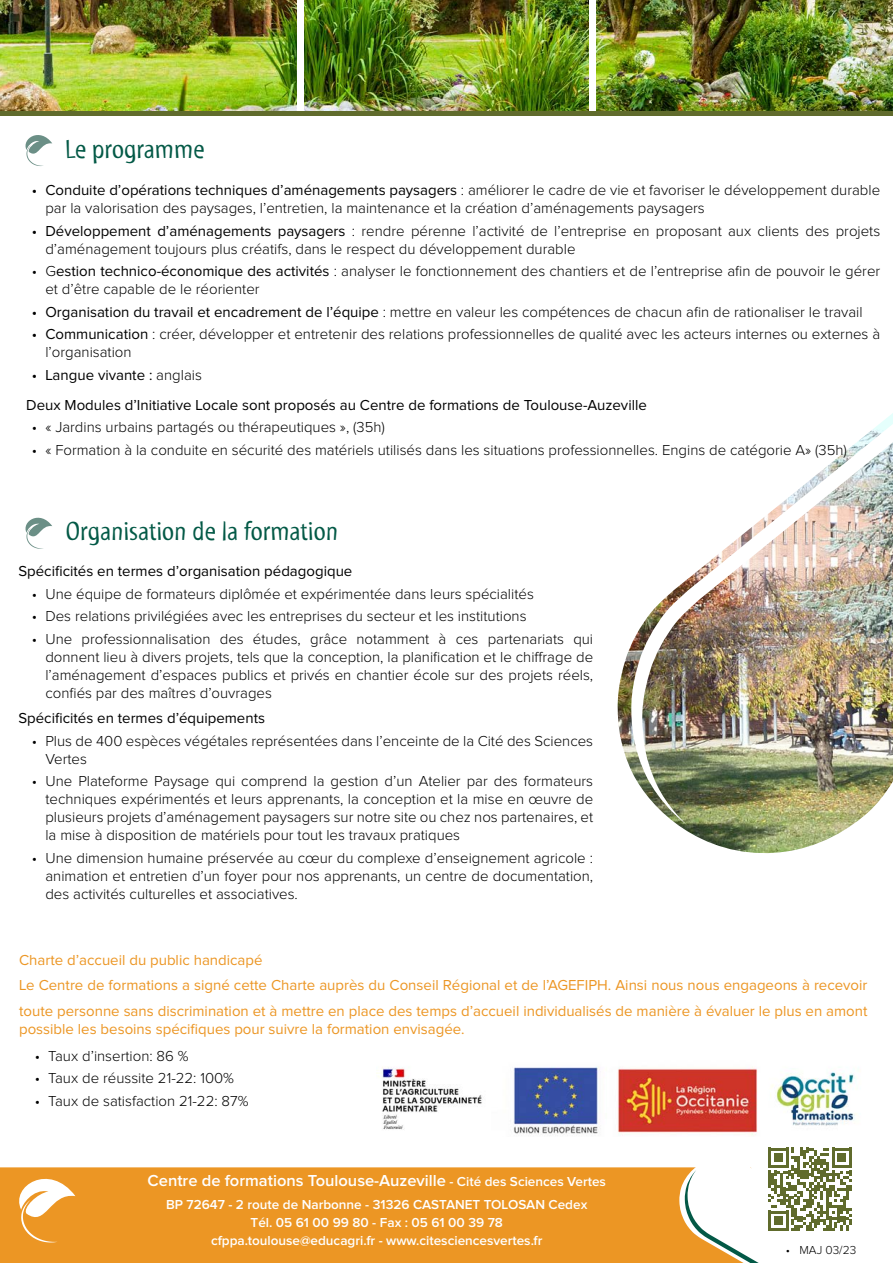
<style>
.page{position:relative;width:893px;height:1263px;background:#fff}
.page>*{position:absolute;margin:0;border:0;box-sizing:border-box;transform-origin:0 0}
.t1{font:27px "Myriad Std Tilt";color:#035946;scale:1.1 1}
.t2{font:600 16.5px "Proxima Nova";color:#fff}
.t3{font:300 15px/18px "Proxima Nova";color:#000}
.t4{font:15px/25.5px "Proxima Nova";color:#ec9624}
.t5{font:15px/30px "Proxima Nova";color:#000}
.t6{font:600 13.5px/18px "Proxima Nova";color:#fff;text-align:center}
.t7{font:300 12px "Proxima Nova";color:#000}
.s1{font-weight:400}
.s2{font-weight:300}
.s3{font-size:13.5px}
</style>
<div class="page">
<img style="left:617px;top:650px;width:235px;height:204px">
<img style="left:629px;top:413px;width:264px;height:412px">
<div style="left:0;top:1167px;width:679px;height:96px;background:#ec9624"></div>
<svg style="left:679px;top:1147px;width:173px;height:116px"></svg>
<svg style="left:10px;top:1167px;width:65px;height:75px"></svg>
<svg style="left:25px;top:135px;width:27px;height:31px"></svg>
<svg style="left:25px;top:517px;width:27px;height:32px"></svg>
<img style="left:0;top:0;width:893px;height:111px">
<div style="left:589px;top:0;width:6px;height:113px;background:#fff"></div>
<div style="left:298px;top:0;width:6px;height:111px;background:#fff"></div>
<div style="left:0;top:111px;width:893px;height:5px;background:#606b2c"></div>
<img style="left:377px;top:1066px;width:479px;height:70px">
<h1 class="t1" style="left:65px;top:135px;width:128px">Le programme</h1>
<p class="t3" style="left:45px;top:182px;width:836px;text-indent:-14px"><span class="s1">• Conduite d’opérations techniques d’aménagements paysagers</span> : améliorer le cadre de vie et favoriser le développement durable par la valorisation des paysages, l’entretien, la maintenance et la création d’aménagements paysagers</p>
<p class="t3" style="left:45px;top:223px;width:836px;text-indent:-14px"><span class="s1">• Développement d’aménagements paysagers</span> : rendre pérenne l’activité de l’entreprise en proposant aux clients des projets d’aménagement toujours plus créatifs, dans le respect du développement durable</p>
<p class="t3" style="left:45px;top:263px;width:836px;text-indent:-14px">• G<span class="s1">estion technico-économique des activités</span> : analyser le fonctionnement des chantiers et de l’entreprise afin de pouvoir le gérer et d’être capable de le réorienter</p>
<p class="t3" style="left:32px;top:304px;width:832px"><span class="s1">• Organisation du travail et encadrement de l’équipe</span> : mettre en valeur les compétences de chacun afin de rationaliser le travail</p>
<p class="t3" style="left:45px;top:326px;width:836px;text-indent:-14px"><span class="s1">• Communication</span> : créer, développer et entretenir des relations professionnelles de qualité avec les acteurs internes ou externes à l’organisation</p>
<p class="t5" style="left:26px;top:361px;width:622px;text-indent:6px">• Langue vivante : <span class="s2">anglais<br></span>Deux Modules d’Initiative Locale sont proposés au Centre de formations de Toulouse-Auzeville</p>
<p class="t3" style="left:32px;top:419px;width:355px">• « Jardins urbains partagés ou thérapeutiques », (35h)</p>
<p class="t3" style="left:32px;top:442px;width:816px">• « Formation à la conduite en sécurité des matériels utilisés dans les situations professionnelles. Engins de catégorie A» (35h)</p>
<h1 class="t1" style="left:66px;top:516px;width:249px">Organisation de la formation</h1>
<p class="t5" style="left:18px;top:557px;width:335px">Spécificités en termes d’organisation pédagogique</p>
<p class="t3" style="left:32px;top:585px;width:503px">• Une équipe de formateurs diplômée et expérimentée dans leurs spécialités</p>
<p class="t3" style="left:32px;top:608px;width:496px">• Des relations privilégiées avec les entreprises du secteur et les institutions</p>
<p class="t3" style="left:45px;top:630px;width:549px;text-align:justify;text-indent:-13px">• Une professionnalisation des études, grâce notamment à ces partenariats qui donnent lieu à divers projets, tels que la conception, la planification et le chiffrage de l’aménagement d’espaces publics et privés en chantier école sur des projets réels, confiés par des maîtres d’ouvrages</p>
<p class="t5" style="left:18px;top:704px;width:248px">Spécificités en termes d’équipements</p>
<p class="t3" style="left:45px;top:732px;width:549px;text-indent:-14px">• Plus de 400 espèces végétales représentées dans l’enceinte de la Cité des Sciences<br>Vertes</p>
<p class="t3" style="left:45px;top:773px;width:549px;text-align:justify;text-indent:-14px">• Une Plateforme Paysage qui comprend la gestion d’un Atelier par des formateurs techniques expérimentés et leurs apprenants, la conception et la mise en œuvre de plusieurs projets d’aménagement paysagers sur notre site ou chez nos partenaires, et la mise à disposition de matériels pour tout les travaux pratiques</p>
<p class="t3" style="left:45px;top:849px;width:549px;text-align:justify;text-indent:-14px">• Une dimension humaine préservée au cœur du complexe d’enseignement agricole : animation et entretien d’un foyer pour nos apprenants, un centre de documentation, des activités culturelles et associatives.</p>
<p class="t4" style="left:19px;top:947px;width:850px">Charte d’accueil du public handicapé<br>Le Centre de formations a signé cette Charte auprès du Conseil Régional et de l’AGEFIPH. Ainsi nous nous engageons à recevoir toute personne sans discrimination et à mettre en place des temps d’accueil individualisés de manière à évaluer le plus en amont</p>
<p class="t4" style="left:19px;top:1016px;width:447px">possible les besoins spécifiques pour suivre la formation envisagée.</p>
<p class="t3" style="left:35px;top:1047px;width:155px">• Taux d’insertion: 86 %</p>
<p class="t3" style="left:35px;top:1070px;width:201px">• Taux de réussite 21-22: 100%</p>
<p class="t3" style="left:35px;top:1092px;width:215px">• Taux de satisfaction 21-22: 87%</p>
<p class="t2" style="left:148px;top:1173px;width:460px">Centre de formations Toulouse-Auzeville <span class="s3">- Cité des Sciences Vertes</span></p>
<p class="t6" style="left:166px;top:1196px;width:423px">BP 72647 - 2 route de Narbonne - 31326 CASTANET TOLOSAN Cedex<br>Tél. 05 61 00 99 80 - Fax : 05 61 00 39 78<br>cfppa.toulouse@educagri.fr - www.citesciencesvertes.fr</p>
<p class="t7" style="left:786px;top:1245px;width:72px">• MAJ 03/23</p>
</div>
